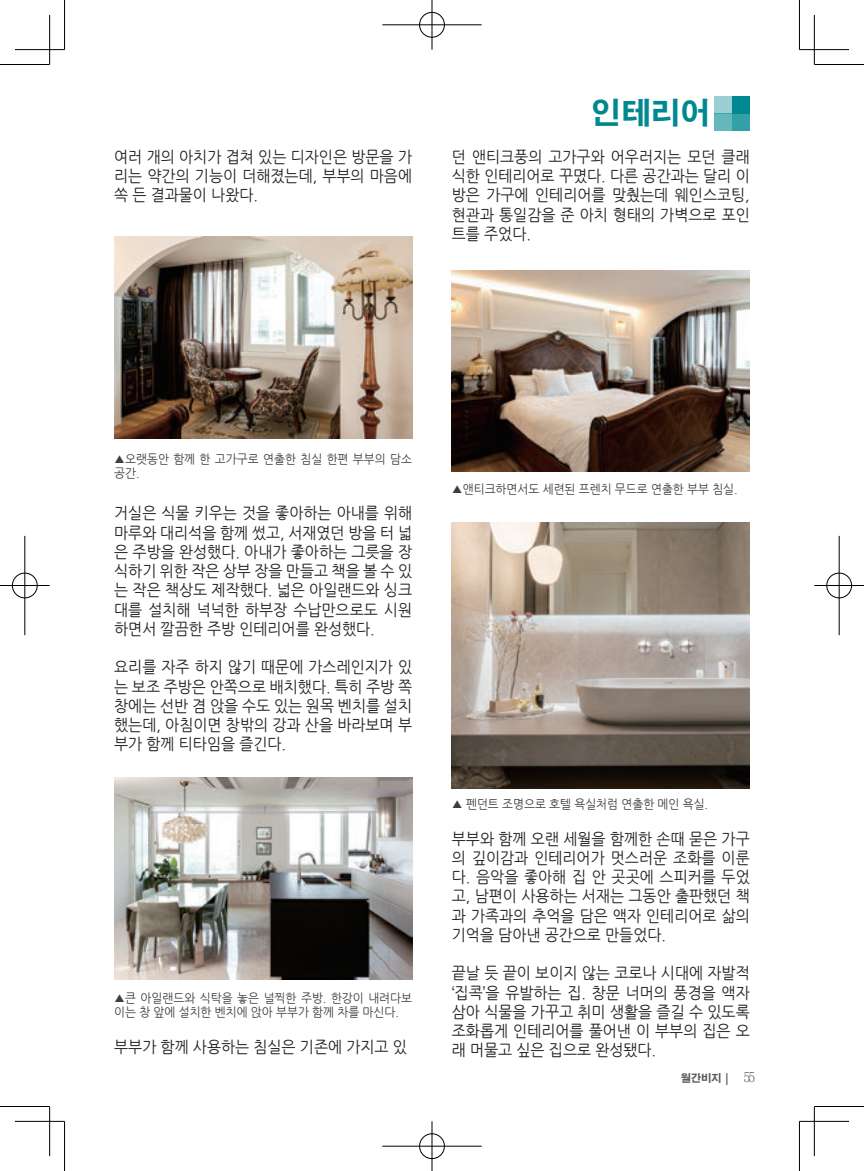
<style>
.page{position:relative;width:864px;height:1171px;background:#fff}
.page>*{position:absolute;margin:0;border:0;box-sizing:border-box;transform-origin:0 0}
.t1{font:700 29.75px "Adobe Gothic Std";color:#008890}
.t2{font:15.75px/19.2px "Nanum Gothic";color:#231f20;text-align:justify;scale:.95 1}
.t3{font:12.25px/14px "Nanum Gothic";color:#3e3e3f;scale:.95 1}
.t4{font:700 10.5px "Adobe Gothic Std";color:#57585a}
.s1{font-family:"Chosunilbo NM";font-weight:400;font-size:14px}
</style>
<div class="page">
<div style="left:714px;top:96px;width:17px;height:17px;background:#9acfd3"></div>
<div style="left:731px;top:96px;width:18px;height:17px;background:#008890"></div>
<div style="left:714px;top:113px;width:17px;height:18px;background:#66b7bc"></div>
<div style="left:731px;top:113px;width:18px;height:18px;background:#339fa6"></div>
<img style="left:114px;top:237px;width:298px;height:201px">
<img style="left:114px;top:777px;width:298px;height:203px">
<img style="left:451px;top:271px;width:298px;height:201px">
<img style="left:451px;top:522px;width:298px;height:266px">
<hr style="left:0;top:64px;width:50px;height:1px;background:#000">
<hr style="left:814px;top:64px;width:49px;height:1px;background:#000">
<hr style="left:0;top:1106px;width:50px;height:1px;background:#000">
<hr style="left:814px;top:1106px;width:49px;height:1px;background:#000">
<hr style="left:64px;top:0;width:1px;height:50px;background:#000">
<hr style="left:64px;top:1121px;width:1px;height:50px;background:#000">
<hr style="left:798px;top:0;width:1px;height:50px;background:#000">
<hr style="left:798px;top:1121px;width:1px;height:50px;background:#000">
<hr style="left:15px;top:49px;width:49px;height:1px;background:#000">
<hr style="left:799px;top:49px;width:49px;height:1px;background:#000">
<hr style="left:15px;top:1121px;width:49px;height:1px;background:#000">
<hr style="left:799px;top:1121px;width:49px;height:1px;background:#000">
<hr style="left:49px;top:15px;width:1px;height:49px;background:#000">
<hr style="left:49px;top:1106px;width:1px;height:50px;background:#000">
<hr style="left:813px;top:15px;width:1px;height:49px;background:#000">
<hr style="left:813px;top:1106px;width:1px;height:50px;background:#000">
<div style="left:418px;top:11px;width:27px;height:27px;border:2px solid #fff;border-radius:50%"></div>
<hr style="left:382px;top:24px;width:99px;height:2px;background:#fff">
<hr style="left:430px;top:0;width:3px;height:50px;background:#fff">
<div style="left:419px;top:12px;width:25px;height:25px;border:1px solid #000;border-radius:50%"></div>
<hr style="left:382px;top:25px;width:99px;height:1px;background:#000">
<hr style="left:431px;top:0;width:1px;height:50px;background:#000">
<div style="left:418px;top:1132px;width:27px;height:28px;border:2px solid #fff;border-radius:50%"></div>
<hr style="left:382px;top:1145px;width:99px;height:2px;background:#fff">
<hr style="left:430px;top:1121px;width:3px;height:50px;background:#fff">
<div style="left:419px;top:1133px;width:25px;height:26px;border:1px solid #000;border-radius:50%"></div>
<hr style="left:382px;top:1146px;width:99px;height:1px;background:#000">
<hr style="left:431px;top:1121px;width:1px;height:50px;background:#000">
<div style="left:11px;top:572px;width:27px;height:27px;border:2px solid #fff;border-radius:50%"></div>
<hr style="left:0;top:584px;width:50px;height:3px;background:#fff">
<hr style="left:24px;top:536px;width:2px;height:99px;background:#fff">
<div style="left:12px;top:573px;width:25px;height:25px;border:1px solid #000;border-radius:50%"></div>
<hr style="left:0;top:585px;width:50px;height:1px;background:#000">
<hr style="left:25px;top:536px;width:1px;height:99px;background:#000">
<div style="left:825px;top:572px;width:27px;height:27px;border:2px solid #fff;border-radius:50%"></div>
<hr style="left:814px;top:584px;width:49px;height:3px;background:#fff">
<hr style="left:837px;top:536px;width:3px;height:99px;background:#fff">
<div style="left:826px;top:573px;width:25px;height:25px;border:1px solid #000;border-radius:50%"></div>
<hr style="left:814px;top:585px;width:49px;height:1px;background:#000">
<hr style="left:838px;top:536px;width:1px;height:99px;background:#000">
<h1 class="t1" style="left:591px;top:95px;width:120px">인테리어</h1>
<p class="t2" style="left:114px;top:148px;width:315px">여러 개의 아치가 겹쳐 있는 디자인은 방문을 가 리는 약간의 기능이 더해졌는데, 부부의 마음에 쏙 든 결과물이 나왔다.</p>
<p class="t2" style="left:451px;top:148px;width:315px">던 앤티크풍의 고가구와 어우러지는 모던 클래 식한 인테리어로 꾸몄다. 다른 공간과는 달리 이 방은 가구에 인테리어를 맞췄는데 웨인스코팅, 현관과 통일감을 준 아치 형태의 가벽으로 포인 트를 주었다.</p>
<p class="t3" style="left:114px;top:452px;width:315px">▲오랫동안 함께 한 고가구로 연출한 침실 한편 부부의 담소 공간.</p>
<p class="t2" style="left:114px;top:504px;width:315px">거실은 식물 키우는 것을 좋아하는 아내를 위해 마루와 대리석을 함께 썼고, 서재였던 방을 터 넓 은 주방을 완성했다. 아내가 좋아하는 그릇을 장 식하기 위한 작은 상부 장을 만들고 책을 볼 수 있 는 작은 책상도 제작했다. 넓은 아일랜드와 싱크 대를 설치해 넉넉한 하부장 수납만으로도 시원 하면서 깔끔한 주방 인테리어를 완성했다.</p>
<p class="t2" style="left:114px;top:658px;width:315px">요리를 자주 하지 않기 때문에 가스레인지가 있 는 보조 주방은 안쪽으로 배치했다. 특히 주방 쪽 창에는 선반 겸 앉을 수도 있는 원목 벤치를 설치 했는데, 아침이면 창밖의 강과 산을 바라보며 부 부가 함께 티타임을 즐긴다.</p>
<p class="t3" style="left:114px;top:991px;width:315px">▲큰 아일랜드와 식탁을 놓은 널찍한 주방. 한강이 내려다보 이는 창 앞에 설치한 벤치에 앉아 부부가 함께 차를 마신다.</p>
<p class="t2" style="left:114px;top:1037px;width:309px">부부가 함께 사용하는 침실은 기존에 가지고 있</p>
<p class="t3" style="left:451px;top:482px;width:302px">▲앤티크하면서도 세련된 프렌치 무드로 연출한 부부 침실.</p>
<p class="t3" style="left:451px;top:797px;width:271px">▲ 펜던트 조명으로 호텔 욕실처럼 연출한 메인 욕실.</p>
<p class="t2" style="left:451px;top:829px;width:315px">부부와 함께 오랜 세월을 함께한 손때 묻은 가구 의 깊이감과 인테리어가 멋스러운 조화를 이룬 다. 음악을 좋아해 집 안 곳곳에 스피커를 두었 고, 남편이 사용하는 서재는 그동안 출판했던 책 과 가족과의 추억을 담은 액자 인테리어로 삶의 기억을 담아낸 공간으로 만들었다.</p>
<p class="t2" style="left:451px;top:964px;width:315px">끝날 듯 끝이 보이지 않는 코로나 시대에 자발적 ‘집콕’을 유발하는 집. 창문 너머의 풍경을 액자 삼아 식물을 가꾸고 취미 생활을 즐길 수 있도록 조화롭게 인테리어를 풀어낸 이 부부의 집은 오 래 머물고 싶은 집으로 완성됐다.</p>
<p class="t4" style="left:680px;top:1072px;width:76px">월간비지 | <span class="s1">55</span></p>
</div>
